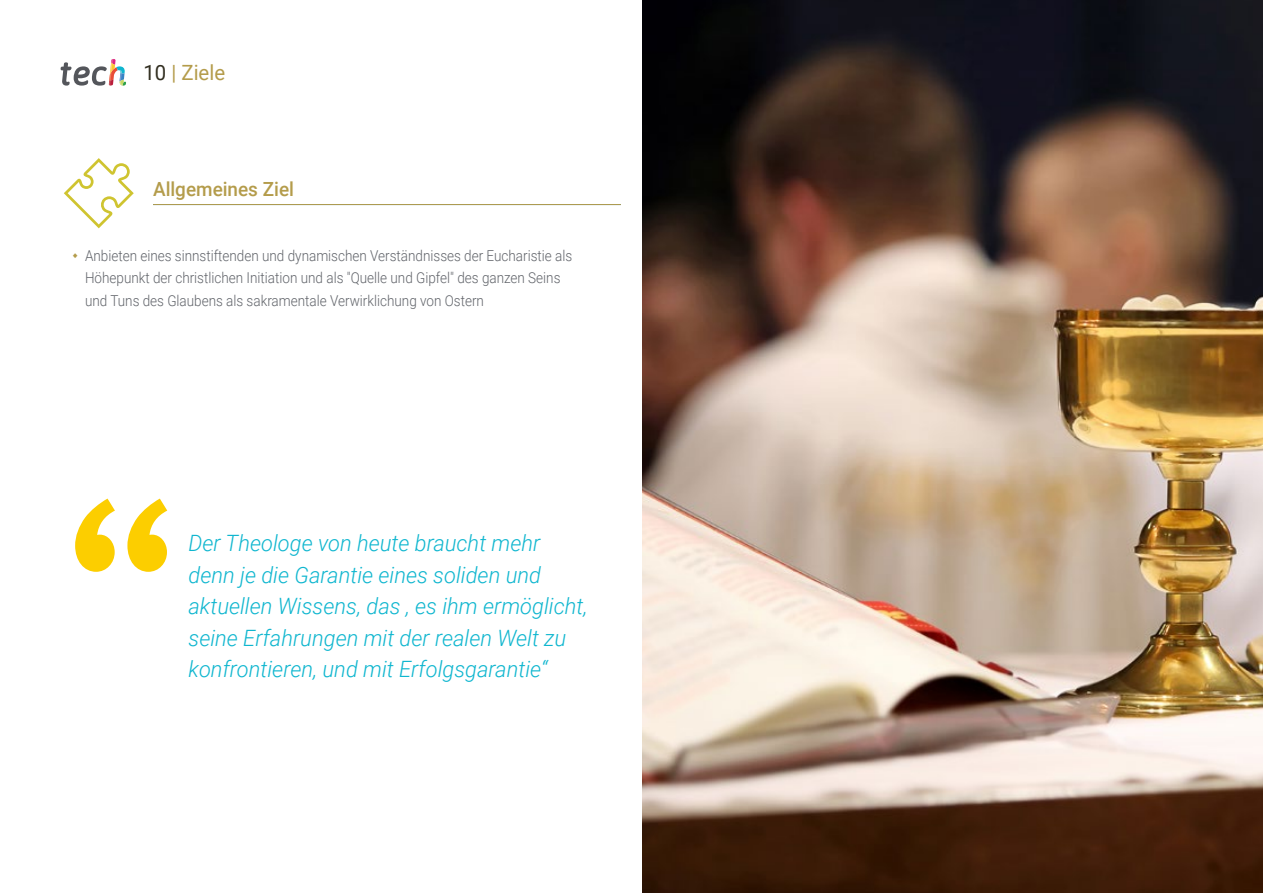
<style>
.page{position:relative;width:1263px;height:893px;background:#fff}
.page>*{position:absolute;margin:0;border:0;box-sizing:border-box;transform-origin:0 0}
.t1{font:italic 300 22.5px/31.5px "Roboto";color:#0fb6cf}
.t2{font:21px "Roboto";color:#b49c4b}
.t3{font:500 19.5px "Roboto";color:#b49c4b}
.t4{font:300 15px/22.5px "Roboto";color:#61646a;scale:.9 1}
.s1{color:#312e20}
</style>
<div class="page">
<img style="left:642px;top:0;width:621px;height:893px">
<svg style="left:61px;top:59px;width:65px;height:27px"></svg>
<svg style="left:75px;top:499px;width:92px;height:73px"></svg>
<hr style="left:153px;top:204px;width:468px;height:1px;background:#b49c4b">
<svg style="left:64px;top:158px;width:70px;height:70px"></svg>
<h2 class="t2" style="left:144px;top:57px;width:83px"><span class="s1">10</span> | Ziele</h2>
<h3 class="t3" style="left:153px;top:176px;width:142px">Allgemeines Ziel</h3>
<p class="t4" style="left:85px;top:244px;width:543px">Anbieten eines sinnstiftenden und dynamischen Verständnisses der Eucharistie als<br>Höhepunkt der christlichen Initiation und als "Quelle und Gipfel" des ganzen Seins und Tuns des Glaubens als sakramentale Verwirklichung von Ostern</p>
<h1 class="t1" style="left:189px;top:527px;width:400px">Der Theologe von heute braucht mehr denn je die Garantie eines soliden und aktuellen Wissens, das , es ihm ermöglicht, seine Erfahrungen mit der realen Welt zu konfrontieren, und mit Erfolgsgarantie“</h1>
</div>
